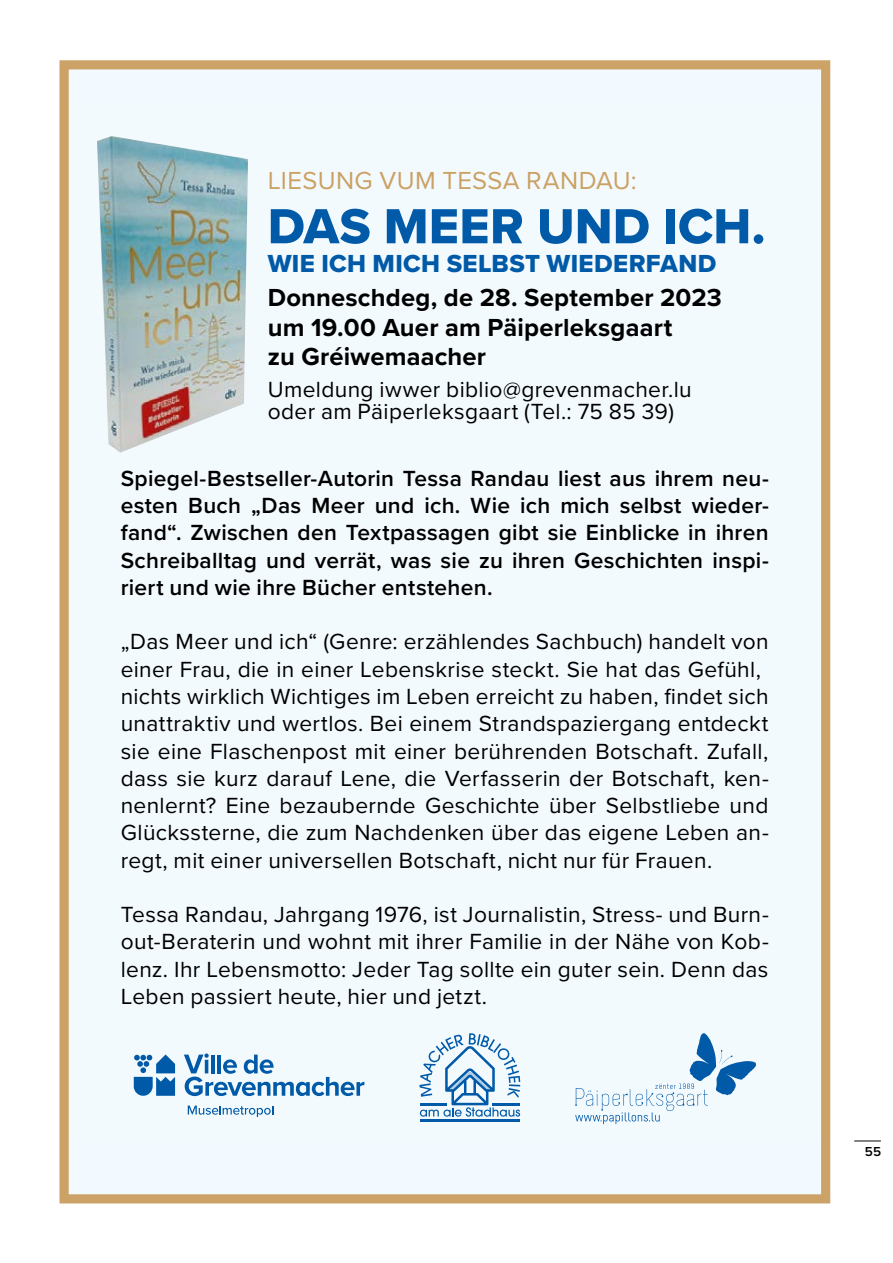
<style>
.page{position:relative;width:893px;height:1263px;background:#fff}
.page>*{position:absolute;margin:0;border:0;box-sizing:border-box;transform-origin:0 0}
.t1{font:51.15px "Proxima Nova Extrabld";letter-spacing:.005em;color:#005aa8}
.t2{font:700 25.5px/30.8px "Proxima Nova";letter-spacing:.01em;color:#000}
.t3{font:25.5px "Proxima Nova Extrabld";letter-spacing:.01em;color:#005aa8}
.t4{font:25.5px "Proxima Nova";letter-spacing:.01em;color:#cba164}
.t5{font:22.8px/27.3px "Proxima Nova";letter-spacing:.015em;color:#000}
.t6{font:600 22.8px/27.3px "Proxima Nova";letter-spacing:.015em;color:#000;text-align:justify}
.t7{font:600 13.5px "Proxima Nova";color:#000}
</style>
<div class="page">
<div style="left:70px;top:70px;width:750px;height:1123px;background:#f2f9ff"></div>
<div style="left:70px;top:103px;width:750px;height:1038px;background:#f3fafe"></div>
<div style="left:60px;top:60px;width:770px;height:1143px;border:9px solid #cca266"></div>
<svg style="left:854px;top:1140px;width:27px;height:1px"></svg>
<p class="t4" style="left:268px;top:162px;width:370px">LIESUNG VUM TESSA RANDAU:</p>
<h1 class="t1" style="left:268px;top:188px;width:499px">DAS MEER UND ICH.</h1>
<p class="t3" style="left:268px;top:244px;width:450px">WIE ICH MICH SELBST WIEDERFAND</p>
<p class="t2" style="left:268px;top:281px;width:456px">Donneschdeg, de 28. September 2023 um 19.00 Auer am Päiperleksgaart</p>
<p class="t2" style="left:268px;top:340px;width:220px">zu Gréiwemaacher</p>
<p class="t5" style="left:268px;top:377px;width:426px;line-height:22.8px">Umeldung iwwer biblio@grevenmacher.lu oder am Päiperleksgaart (Tel.: 75 85 39)</p>
<p class="t6" style="left:121px;top:464px;width:650px">Spiegel-Bestseller-Autorin Tessa Randau liest aus ihrem neu&shy;esten Buch „Das Meer und ich. Wie ich mich selbst wieder&shy;fand“. Zwischen den Textpassagen gibt sie Einblicke in ihren Schreiballtag und verrät, was sie zu ihren Geschichten inspi&shy;riert und wie ihre Bücher entstehen.</p>
<p class="t5" style="left:121px;top:627px;width:650px">„Das Meer und ich“ (Genre: erzählendes Sachbuch) handelt von einer Frau, die in einer Lebenskrise steckt. Sie hat das Gefühl, nichts wirklich Wichtiges im Leben erreicht zu haben, findet sich unattraktiv und wertlos. Bei einem Strandspaziergang entdeckt sie eine Flaschenpost mit einer berührenden Botschaft. Zufall, dass sie kurz darauf Lene, die Verfasserin der Botschaft, ken&shy;nenlernt? Eine bezaubernde Geschichte über Selbstliebe und Glückssterne, die zum Nachdenken über das eigene Leben an&shy;regt, mit einer universellen Botschaft, nicht nur für Frauen.</p>
<p class="t5" style="left:121px;top:900px;width:650px;text-align:justify">Tessa Randau, Jahrgang 1976, ist Journalistin, Stress- und Burn&shy;out-Beraterin und wohnt mit ihrer Familie in der Nähe von Kob&shy;lenz. Ihr Lebensmotto: Jeder Tag sollte ein guter sein. Denn das Leben passiert heute, hier und jetzt.</p>
<p class="t7" style="left:865px;top:1141px;width:18px">55</p>
</div>
